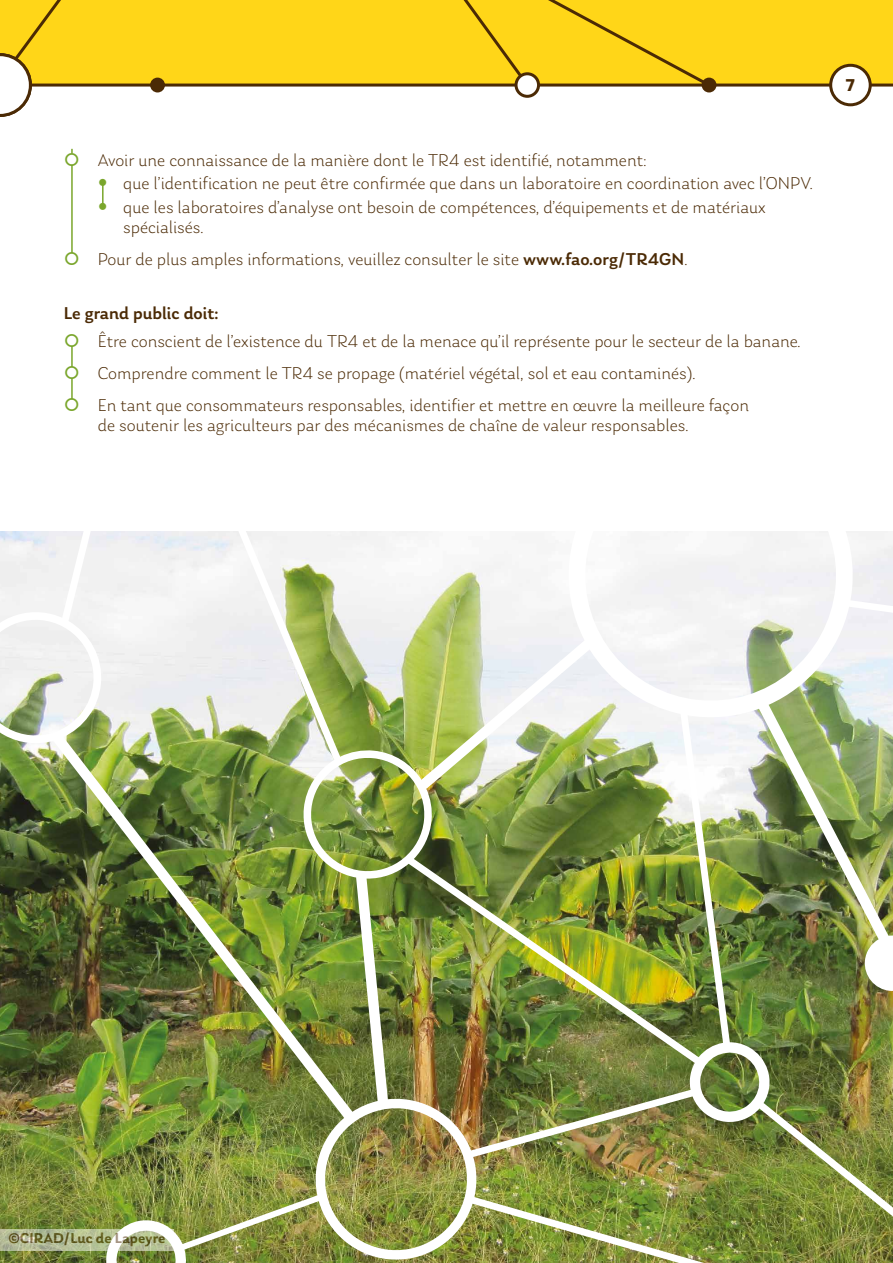
<style>
.page{position:relative;width:893px;height:1263px;background:#fff}
.page>*{position:absolute;margin:0;border:0;box-sizing:border-box;transform-origin:0 0}
.t1{font:300 18px/23.7px "Laca";color:#4b2a05}
.t2{font:500 18px "Laca";color:#4b2a05}
.t3{font:700 18px "Laca";color:#4b2a05}
.t4{font:600 15px "Laca";color:#4b2a05}
.s1{font-weight:500}
.s2{font-size:18.15px}
</style>
<div class="page">
<div style="left:0;top:0;width:893px;height:85px;background:#ffd618"></div>
<hr style="left:0;top:84px;width:893px;height:3px;background:#4b2a05">
<div style="left:831px;top:65px;width:39px;height:40px;background:#fff;border-radius:50%"></div>
<div style="left:829px;top:64px;width:43px;height:42px;border:3px solid #4b2a05;border-radius:50%"></div>
<div style="left:702px;top:78px;width:14px;height:14px;background:#4b2a05;border-radius:50%"></div>
<div style="left:150px;top:78px;width:15px;height:14px;background:#4b2a05;border-radius:50%"></div>
<svg style="left:455px;top:0;width:258px;height:89px"></svg>
<svg style="left:516px;top:74px;width:23px;height:22px"></svg>
<div style="left:514px;top:72px;width:26px;height:26px;border:3px solid #4b2a05;border-radius:50%"></div>
<svg style="left:0;top:0;width:84px;height:117px"></svg>
<img style="left:0;top:531px;width:893px;height:732px">
<hr style="left:71px;top:165px;width:2px;height:88px;background:#7aa62c">
<hr style="left:102px;top:182px;width:2px;height:25px;background:#7aa62c">
<hr style="left:71px;top:346px;width:2px;height:21px;background:#7aa62c">
<hr style="left:71px;top:378px;width:2px;height:21px;background:#7aa62c">
<svg style="left:0;top:1229px;width:173px;height:21px;background:#c0c8a6"></svg>
<svg style="left:71px;top:149px;width:2px;height:17px"></svg>
<p class="t1" style="left:123px;top:148px;width:691px;text-indent:-26px">Avoir une connaissance de la manière dont le TR4 est identifié, notamment:<br>que l’identification ne peut être confirmée que dans un laboratoire en coordination avec l’ONPV. que les laboratoires d’analyse ont besoin de compétences, d’équipements et de matériaux</p>
<p class="t1" style="left:98px;top:211px;width:592px;line-height:32.4px;text-indent:26px">spécialisés.<br>Pour de plus amples informations, veuillez consulter le site <span class="s1">www.fao.org/TR4GN</span><span class="s2">.</span></p>
<p class="t2" style="left:64px;top:302px;width:157px">Le grand public doit:</p>
<p class="t1" style="left:98px;top:325px;width:705px;line-height:32.2px">Être conscient de l’existence du TR4 et de la menace qu’il représente pour le secteur de la banane.<br>Comprendre comment le TR4 se propage (matériel végétal, sol et eau contaminés).<br>En tant que consommateurs responsables, identifier et mettre en œuvre la meilleure façon</p>
<p class="t1" style="left:98px;top:413px;width:592px">de soutenir les agriculteurs par des mécanismes de chaîne de valeur responsables.</p>
<p class="t3" style="left:846px;top:75px;width:11px">7</p>
<p class="t4" style="left:9px;top:1229px;width:158px">©CIRAD/Luc de Lapeyre</p>
</div>
